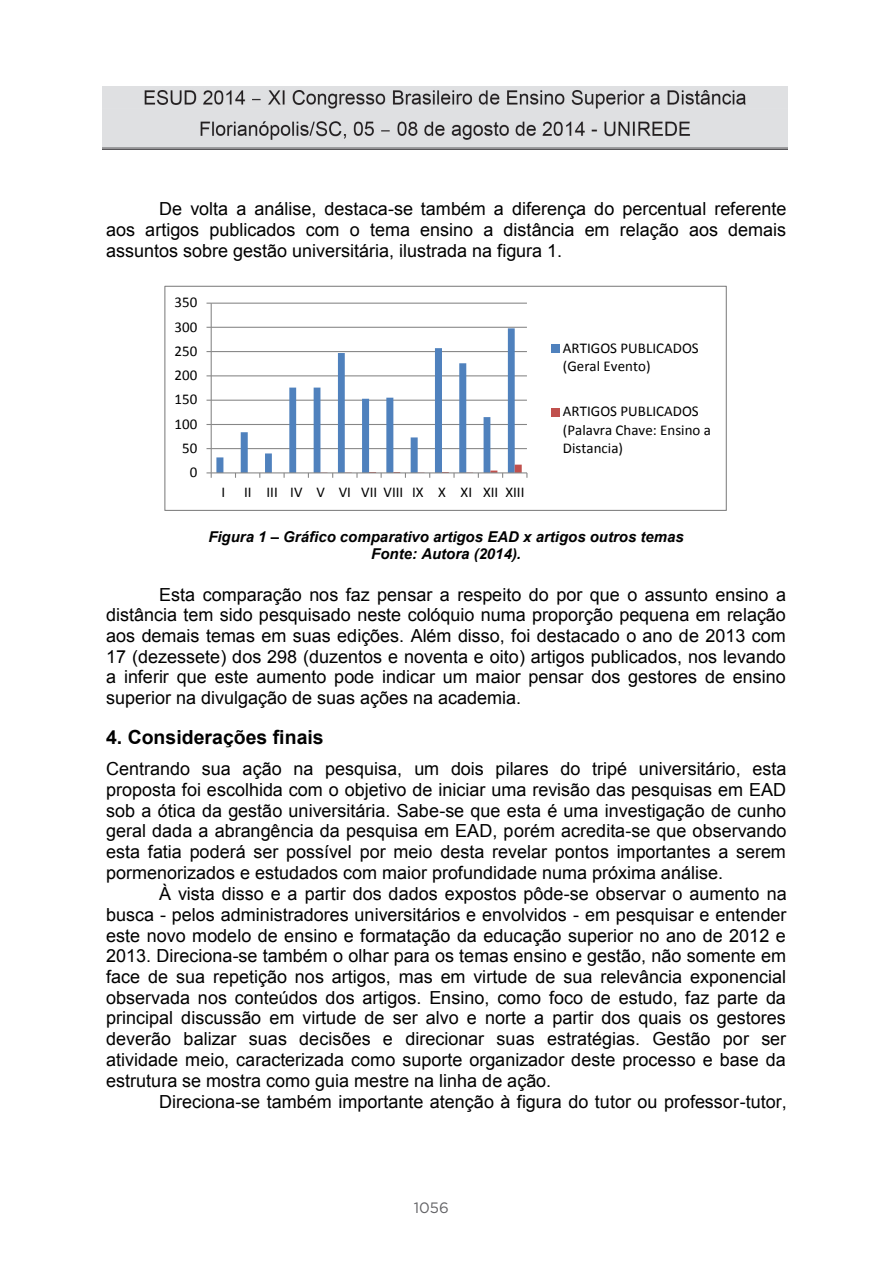
<style>
.page{position:relative;width:893px;height:1263px;background:#fff}
.page>*{position:absolute;margin:0;border:0;box-sizing:border-box;transform-origin:0 0}
.t1{font:700 19.5px "Arial";color:#000}
.t2{font:18px/20.7px "Arial";color:#000;text-align:justify}
.t3{font:15px/18.3px "Calibri";color:#000}
.t4{font:italic 700 15px/17.7px "Arial";color:#000;text-align:center}
.t5{font:15px "Gotham";color:#636366}
.s1{font-style:inherit}
</style>
<div class="page">
<img style="left:102px;top:86px;width:685px;height:64px">
<hr style="left:211px;top:303px;width:316px;height:1px;background:#868686">
<hr style="left:211px;top:303px;width:1px;height:170px;background:#868686">
<svg style="left:207px;top:327px;width:320px;height:151px"></svg>
<div style="left:551px;top:345px;width:8px;height:8px;background:#4f81bd"></div>
<div style="left:551px;top:408px;width:8px;height:8px;background:#c0504d"></div>
<div style="left:164px;top:286px;width:563px;height:225px;border:1px solid #868686"></div>
<p class="t2" style="left:106px;top:199px;width:682px;text-indent:53px">De volta a análise, destaca-se também a diferença do percentual referente aos artigos publicados com o tema ensino a distância em relação aos demais assuntos sobre gestão universitária, ilustrada na figura 1.</p>
<p class="t3" style="left:175px;top:293px;width:24px">350</p>
<p class="t3" style="left:175px;top:317px;width:24px">300</p>
<p class="t3" style="left:175px;top:342px;width:24px">250</p>
<p class="t3" style="left:175px;top:366px;width:24px">200</p>
<p class="t3" style="left:175px;top:390px;width:24px">150</p>
<p class="t3" style="left:175px;top:414px;width:24px">100</p>
<p class="t3" style="left:182px;top:439px;width:17px">50</p>
<p class="t3" style="left:190px;top:463px;width:9px">0</p>
<p class="t3" style="left:222px;top:482px;width:304px">I II III IV V VI VII VIII IX X XI XII XIII</p>
<p class="t3" style="left:563px;top:339px;width:137px">ARTIGOS PUBLICADOS (Geral Evento)</p>
<p class="t3" style="left:563px;top:402px;width:150px">ARTIGOS PUBLICADOS (Palavra Chave: Ensino a<br>Distancia)</p>
<p class="t4" style="left:208px;top:528px;width:477px">Figura 1 <span class="s1">–</span> Gráfico comparativo artigos EAD x artigos outros temas<br>Fonte: Autora (2014).</p>
<p class="t2" style="left:106px;top:584px;width:681px;text-indent:53px">Esta comparação nos faz pensar a respeito do por que o assunto ensino a distância tem sido pesquisado neste colóquio numa proporção pequena em relação aos demais temas em suas edições. Além disso, foi destacado o ano de 2013 com 17 (dezessete) dos 298 (duzentos e noventa e oito) artigos publicados, nos levando a inferir que este aumento pode indicar um maior pensar dos gestores de ensino superior na divulgação de suas ações na academia.</p>
<p class="t1" style="left:106px;top:724px;width:219px">4. Considerações finais</p>
<p class="t2" style="left:106px;top:759px;width:682px">Centrando sua ação na pesquisa, um dois pilares do tripé universitário, esta</p>
<p class="t2" style="left:106px;top:779px;width:681px">proposta foi escolhida com o objetivo de iniciar uma revisão das pesquisas em EAD</p>
<p class="t2" style="left:106px;top:800px;width:682px">sob a ótica da gestão universitária. Sabe-se que esta é uma investigação de cunho</p>
<p class="t2" style="left:106px;top:821px;width:682px">geral dada a abrangência da pesquisa em EAD, porém acredita-se que observando</p>
<p class="t2" style="left:106px;top:842px;width:681px">esta fatia poderá ser possível por meio desta revelar pontos importantes a serem</p>
<p class="t2" style="left:106px;top:862px;width:618px">pormenorizados e estudados com maior profundidade numa próxima análise.</p>
<p class="t2" style="left:159px;top:884px;width:629px">À vista disso e a partir dos dados expostos pôde-se observar o aumento na</p>
<p class="t2" style="left:106px;top:904px;width:682px">busca - pelos administradores universitários e envolvidos - em pesquisar e entender</p>
<p class="t2" style="left:106px;top:925px;width:681px">este novo modelo de ensino e formatação da educação superior no ano de 2012 e</p>
<p class="t2" style="left:106px;top:946px;width:681px">2013. Direciona-se também o olhar para os temas ensino e gestão, não somente em</p>
<p class="t2" style="left:106px;top:966px;width:682px">face de sua repetição nos artigos, mas em virtude de sua relevância exponencial</p>
<p class="t2" style="left:106px;top:987px;width:681px">observada nos conteúdos dos artigos. Ensino, como foco de estudo, faz parte da</p>
<p class="t2" style="left:106px;top:1008px;width:681px">principal discussão em virtude de ser alvo e norte a partir dos quais os gestores</p>
<p class="t2" style="left:106px;top:1029px;width:682px">deverão balizar suas decisões e direcionar suas estratégias. Gestão por ser</p>
<p class="t2" style="left:106px;top:1049px;width:681px">atividade meio, caracterizada como suporte organizador deste processo e base da</p>
<p class="t2" style="left:106px;top:1070px;width:447px">estrutura se mostra como guia mestre na linha de ação.</p>
<p class="t2" style="left:159px;top:1091px;width:629px">Direciona-se também importante atenção à figura do tutor ou professor-tutor,</p>
<p class="t5" style="left:414px;top:1197px;width:36px">1056</p>
</div>
